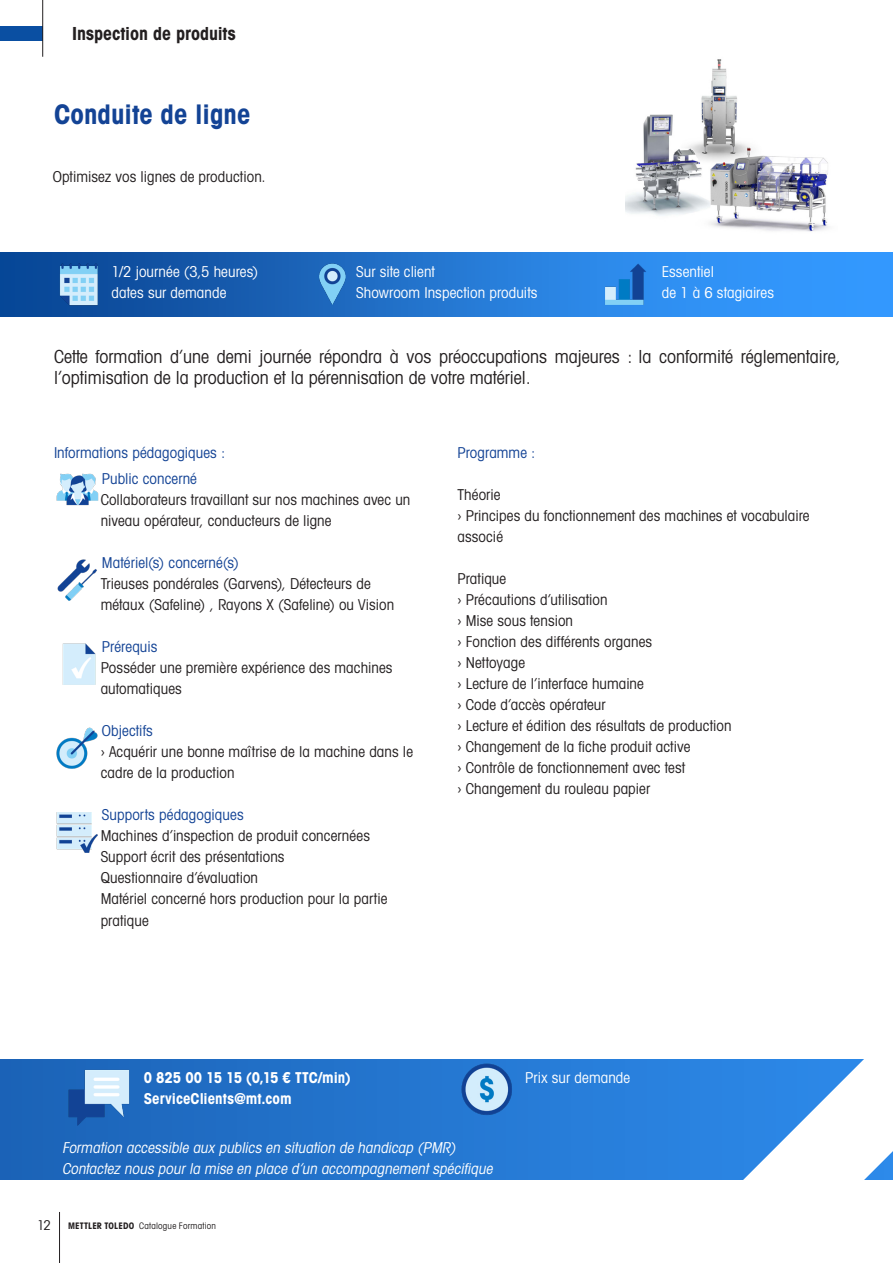
<style>
.page{position:relative;width:893px;height:1263px;background:#fff}
.page>*{position:absolute;margin:0;border:0;box-sizing:border-box;transform-origin:0 0}
.Formation_Titre{font:27px "Avant Gardefor MT Bd";color:#134395}
.t1{font:18px/21.6px "Avant Gardefor MT Bk";color:#231f20}
.Top_Strip_Left_12_16{font:18px "Avant Gardefor MT Bd";letter-spacing:-.005em;color:#231f20}
.t2{font:15px/21px "Avant Gardefor MT Bk";letter-spacing:.005em;color:#231f20}
.t3{font:15px "Avant Gardefor MT Bk";letter-spacing:.005em;color:#fff}
.t4{font:italic 15px "Avant Gardefor MT Bk";color:#fff}
.t5{font:15px "Avant Gardefor MT Bk";letter-spacing:.005em;color:#134395}
.t6{font:15px "Avant Gardefor MT Bd";color:#fff}
.Left_Page_Number_9_11{font:13.5px "Avant Gardefor MT Bk";color:#231f20}
.Left_Page_Document_Title_6_8{font:9px "Avant Gardefor MT Bk";letter-spacing:.025em;color:#231f20}
.s1{font-family:"Avant Gardefor MT Bd"}
</style>
<div class="page">
<svg style="left:0;top:1060px;width:660px;height:120px;background:#2272ca"></svg>
<div style="left:0;top:253px;width:893px;height:64px;background:linear-gradient(to right,#0a4591,#3aa4ff)"></div>
<img style="left:54px;top:261px;width:48px;height:48px">
<img style="left:601px;top:261px;width:48px;height:48px">
<img style="left:316px;top:261px;width:40px;height:48px">
<img style="left:56px;top:473px;width:43px;height:33px">
<img style="left:57px;top:559px;width:40px;height:42px">
<img style="left:62px;top:643px;width:34px;height:42px">
<img style="left:56px;top:727px;width:42px;height:42px">
<img style="left:56px;top:812px;width:42px;height:41px">
<img style="left:63px;top:1059px;width:72px;height:72px">
<img style="left:457px;top:1060px;width:60px;height:59px">
<img style="left:626px;top:59px;width:202px;height:173px">
<hr style="left:59px;top:1212px;width:1px;height:51px;background:#231f20">
<div style="left:0;top:26px;width:43px;height:15px;background:#0a4fa2"></div>
<hr style="left:42px;top:0;width:1px;height:57px;background:#231f20">
<svg style="left:660px;top:1059px;width:233px;height:121px;fill:#2b86e5"></svg>
<p class="Top_Strip_Left_12_16" style="left:72px;top:22px;width:165px">Inspection de produits</p>
<p class="Formation_Titre" style="left:54px;top:97px;width:198px">Conduite de ligne</p>
<p class="t2" style="left:53px;top:166px;width:214px">Optimisez vos lignes de production.</p>
<p class="t3" style="left:112px;top:263px;width:148px">1/2 journée (3,5 heures)</p>
<p class="t3" style="left:112px;top:284px;width:116px">dates sur demande</p>
<p class="t3" style="left:356px;top:263px;width:80px">Sur site client</p>
<p class="t3" style="left:356px;top:284px;width:183px">Showroom Inspection produits</p>
<p class="t3" style="left:662px;top:263px;width:54px">Essentiel</p>
<p class="t3" style="left:662px;top:284px;width:114px">de 1 à 6 stagiaires</p>
<p class="t1" style="left:54px;top:345px;width:788px">Cette formation d’une demi journée répondra à vos préoccupations majeures : la conformité réglementaire, l‘optimisation de la production et la pérennisation de votre matériel.</p>
<p class="t5" style="left:54px;top:443px;width:173px">Informations pédagogiques :</p>
<p class="t5" style="left:102px;top:470px;width:97px">Public concerné</p>
<p class="t2" style="left:101px;top:489px;width:311px">Collaborateurs travaillant sur nos machines avec un niveau opérateur, conducteurs de ligne</p>
<p class="t5" style="left:102px;top:554px;width:139px">Matériel(s) concerné(s)</p>
<p class="t2" style="left:101px;top:573px;width:295px">Trieuses pondérales (Garvens), Détecteurs de métaux (Safeline) , Rayons X (Safeline) ou Vision</p>
<p class="t5" style="left:102px;top:638px;width:57px">Prérequis</p>
<p class="t2" style="left:101px;top:657px;width:293px">Posséder une première expérience des machines automatiques</p>
<p class="t5" style="left:102px;top:722px;width:52px">Objectifs</p>
<p class="t2" style="left:101px;top:741px;width:314px">› Acquérir une bonne maîtrise de la machine dans le cadre de la production</p>
<p class="t5" style="left:102px;top:806px;width:143px">Supports pédagogiques</p>
<p class="t2" style="left:101px;top:825px;width:271px">Machines d’inspection de produit concernées</p>
<p class="t2" style="left:101px;top:846px;width:185px">Support écrit des présentations</p>
<p class="t2" style="left:101px;top:867px;width:159px">Questionnaire d’évaluation</p>
<p class="t2" style="left:101px;top:888px;width:288px">Matériel concerné hors production pour la partie pratique</p>
<p class="t5" style="left:457px;top:443px;width:79px">Programme :</p>
<p class="t2" style="left:457px;top:484px;width:45px">Théorie</p>
<p class="t2" style="left:457px;top:505px;width:354px">› Principes du fonctionnement des machines et vocabulaire associé</p>
<p class="t2" style="left:457px;top:568px;width:50px">Pratique</p>
<p class="t2" style="left:457px;top:589px;width:152px">› Précautions d’utilisation</p>
<p class="t2" style="left:457px;top:610px;width:117px">› Mise sous tension</p>
<p class="t2" style="left:457px;top:631px;width:196px">› Fonction des différents organes</p>
<p class="t2" style="left:457px;top:652px;width:69px">› Nettoyage</p>
<p class="t2" style="left:457px;top:673px;width:188px">› Lecture de l’interface humaine</p>
<p class="t2" style="left:457px;top:694px;width:150px">› Code d’accès opérateur</p>
<p class="t2" style="left:457px;top:715px;width:276px">› Lecture et édition des résultats de production</p>
<p class="t2" style="left:457px;top:736px;width:234px">› Changement de la fiche produit active</p>
<p class="t2" style="left:457px;top:757px;width:229px">› Contrôle de fonctionnement avec test</p>
<p class="t2" style="left:457px;top:778px;width:194px">› Changement du rouleau papier</p>
<p class="t6" style="left:144px;top:1068px;width:208px">0 825 00 15 15 (0,15 € TTC/min)</p>
<p class="t6" style="left:144px;top:1089px;width:149px">ServiceClients@mt.com</p>
<p class="t3" style="left:525px;top:1068px;width:107px">Prix sur demande</p>
<p class="t4" style="left:62px;top:1138px;width:398px">Formation accessible aux publics en situation de handicap (PMR)</p>
<p class="t4" style="left:62px;top:1159px;width:435px">Contactez nous pour la mise en place d’un accompagnement spécifique</p>
<p class="Left_Page_Number_9_11" style="left:37px;top:1217px;width:15px">12</p>
<p class="Left_Page_Document_Title_6_8" style="left:68px;top:1220px;width:150px"><span class="s1">METTLER TOLEDO</span> Catalogue Formation</p>
</div>
